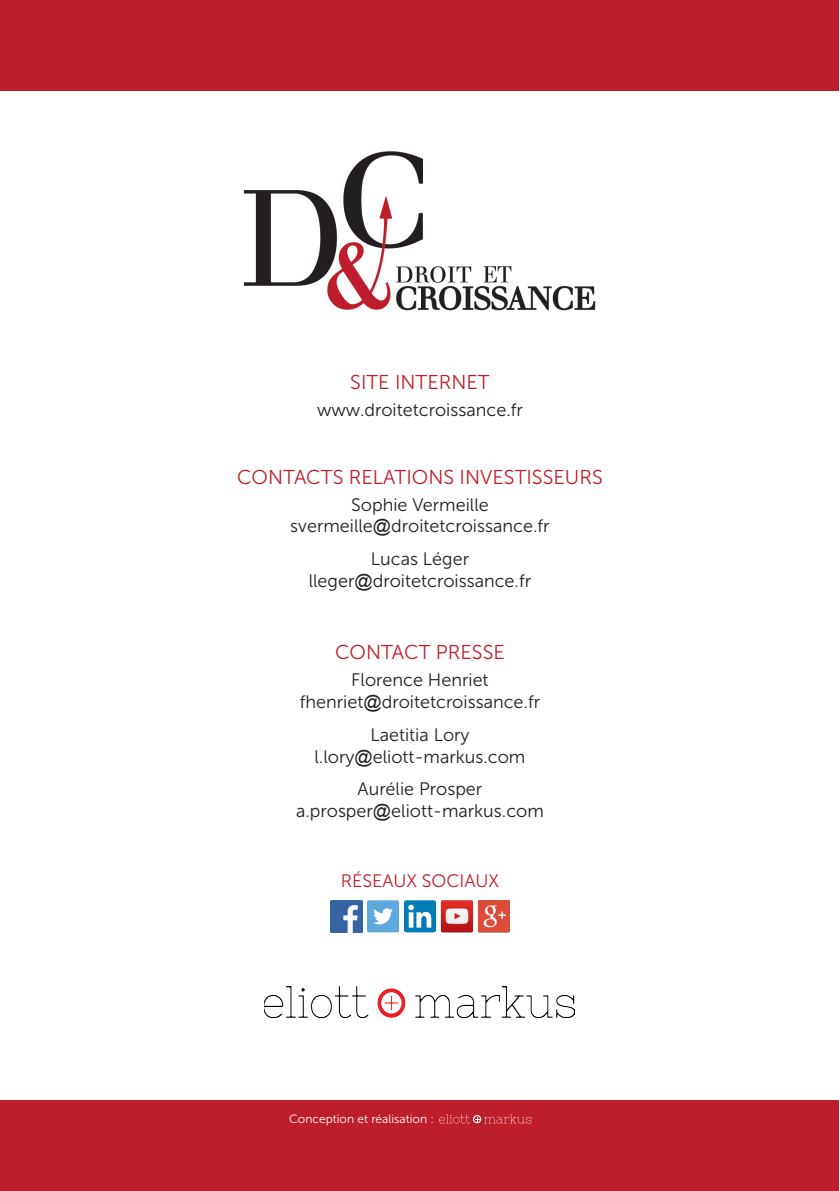
<style>
.page{position:relative;width:840px;height:1191px;background:#fff}
.page>*{position:absolute;margin:0;border:0;box-sizing:border-box;transform-origin:0 0}
.t1{font:20px "Museo Sans 300";color:#be1d2c}
.t2{font:18px/21.6px "Museo Sans 300";color:#231f20;text-align:center}
.t3{font:18px "Museo Sans 300";color:#be1d2c}
.t4{font:12px "Museo Sans 300";color:#fff}
.s1{font-family:"Arial"}
</style>
<div class="page">
<div style="left:0;top:1100px;width:838px;height:91px;background:#be1d2c"></div>
<img style="left:243px;top:151px;width:353px;height:160px">
<img style="left:330px;top:900px;width:32px;height:32px">
<div style="left:367px;top:900px;width:32px;height:32px;background:#5ea9dd;border-radius:2px"></div>
<svg style="left:373px;top:908px;width:19px;height:16px"></svg>
<div style="left:404px;top:900px;width:32px;height:32px;background:#007bb6;border-radius:2px"></div>
<svg style="left:408px;top:904px;width:23px;height:23px"></svg>
<img style="left:477px;top:900px;width:32px;height:32px">
<img style="left:440px;top:900px;width:32px;height:32px">
<div style="left:0;top:1px;width:838px;height:90px;background:#be1d2c"></div>
<svg style="left:439px;top:1114px;width:92px;height:9px"></svg>
<img style="left:264px;top:986px;width:310px;height:31px">
<p class="t1" style="left:350px;top:371px;width:141px">SITE INTERNET</p>
<p class="t2" style="left:317px;top:399px;width:207px">www.droitetcroissance.fr</p>
<p class="t1" style="left:237px;top:466px;width:367px">CONTACTS RELATIONS INVESTISSEURS</p>
<p class="t2" style="left:290px;top:494px;width:261px">Sophie Vermeille svermeille<span class="s1">@</span>droitetcroissance.fr</p>
<p class="t2" style="left:308px;top:548px;width:224px">Lucas Léger lleger<span class="s1">@</span>droitetcroissance.fr</p>
<p class="t1" style="left:335px;top:641px;width:171px">CONTACT PRESSE</p>
<p class="t2" style="left:299px;top:669px;width:242px">Florence Henriet fhenriet<span class="s1">@</span>droitetcroissance.fr</p>
<p class="t2" style="left:314px;top:724px;width:212px">Laetitia Lory l.lory<span class="s1">@</span>eliott-markus.com</p>
<p class="t2" style="left:296px;top:778px;width:249px">Aurélie Prosper a.prosper<span class="s1">@</span>eliott-markus.com</p>
<p class="t3" style="left:340px;top:870px;width:160px">RÉSEAUX SOCIAUX</p>
<p class="t4" style="left:289px;top:1112px;width:146px">Conception et réalisation :</p>
</div>
